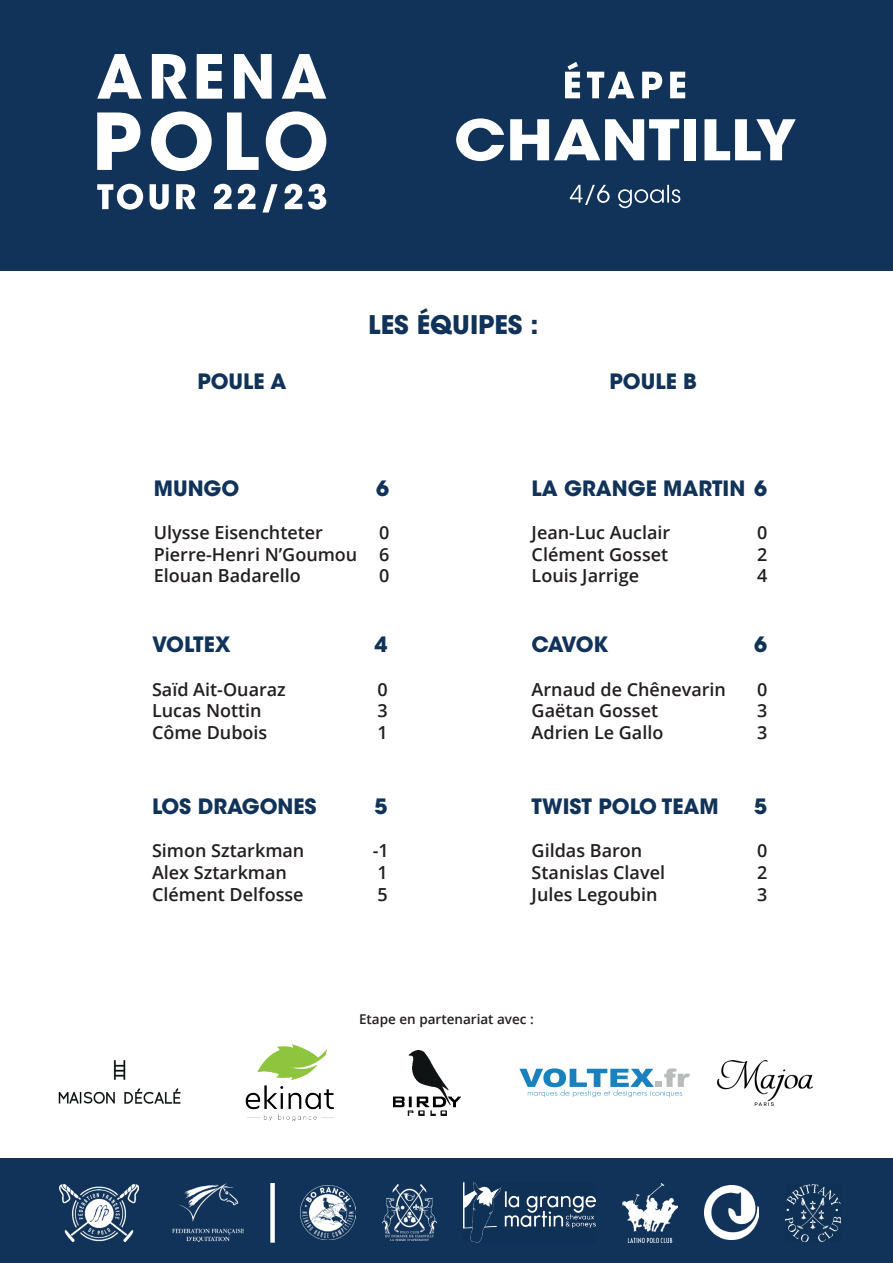
<style>
.page{position:relative;width:893px;height:1263px;background:#fff}
.page>*{position:absolute;margin:0;border:0;box-sizing:border-box;transform-origin:0 0}
.t1{font:700 55.5px "ITC Avant Garde Std";color:#fff;scale:1.13 1}
.t2{font:700 25.5px "ITC Avant Garde Std";color:#113359}
.t3{font:700 21px "ITC Avant Garde Std";color:#113359}
.t4{font:600 18px/21.6px "Open Sans";color:#231f20;text-align:justify}
.t5{font:600 13.5px "Open Sans";color:#231f20}
</style>
<div class="page">
<div style="left:0;top:1159px;width:893px;height:104px;background:#113359"></div>
<div style="left:0;top:0;width:893px;height:270px;background:#113359"></div>
<img style="left:301px;top:1186px;width:54px;height:54px">
<img style="left:60px;top:1184px;width:78px;height:57px">
<img style="left:382px;top:1185px;width:55px;height:56px">
<img style="left:464px;top:1183px;width:132px;height:60px">
<img style="left:623px;top:1183px;width:54px;height:59px">
<img style="left:704px;top:1186px;width:55px;height:54px">
<img style="left:786px;top:1184px;width:54px;height:57px">
<img style="left:172px;top:1184px;width:71px;height:58px">
<div style="left:270px;top:1183px;width:5px;height:60px;background:#fff"></div>
<svg style="left:97px;top:54px;width:229px;height:45px"></svg>
<svg style="left:97px;top:111px;width:229px;height:60px"></svg>
<svg style="left:97px;top:184px;width:229px;height:28px"></svg>
<svg style="left:565px;top:62px;width:120px;height:36px"></svg>
<svg style="left:570px;top:185px;width:110px;height:23px"></svg>
<img style="left:245px;top:1045px;width:89px;height:76px">
<img style="left:58px;top:1060px;width:123px;height:44px">
<img style="left:393px;top:1050px;width:67px;height:65px">
<svg style="left:519px;top:1068px;width:171px;height:29px"></svg>
<img style="left:718px;top:1060px;width:94px;height:45px">
<h1 class="t1" style="left:454px;top:104px;width:305px">CHANTILLY</h1>
<h2 class="t2" style="left:368px;top:308px;width:172px">LES ÉQUIPES :</h2>
<p class="t3" style="left:197px;top:368px;width:90px">POULE A</p>
<p class="t3" style="left:609px;top:368px;width:89px">POULE B</p>
<p class="t3" style="left:154px;top:474px;width:87px">MUNGO</p>
<p class="t3" style="left:376px;top:474px;width:14px">6</p>
<p class="t4" style="left:154px;top:521px;width:171px">Ulysse Eisenchteter</p>
<p class="t4" style="left:154px;top:521px;width:237px;text-indent:225px">0<br>Pierre-Henri N’Goumou 6<br>Elouan Badarello</p>
<p class="t4" style="left:379px;top:564px;width:12px">0</p>
<p class="t3" style="left:152px;top:631px;width:80px">VOLTEX</p>
<p class="t3" style="left:374px;top:631px;width:14px">4</p>
<p class="t4" style="left:152px;top:678px;width:135px">Saïd Ait-Ouaraz</p>
<p class="t4" style="left:377px;top:678px;width:12px">0</p>
<p class="t4" style="left:152px;top:699px;width:111px">Lucas Nottin</p>
<p class="t4" style="left:377px;top:699px;width:12px">3</p>
<p class="t4" style="left:152px;top:721px;width:117px">Côme Dubois</p>
<p class="t4" style="left:377px;top:721px;width:12px">1</p>
<p class="t3" style="left:152px;top:793px;width:166px">LOS DRAGONES</p>
<p class="t3" style="left:375px;top:793px;width:14px">5</p>
<p class="t4" style="left:152px;top:840px;width:154px">Simon Sztarkman</p>
<p class="t4" style="left:373px;top:840px;width:18px">-1</p>
<p class="t4" style="left:152px;top:861px;width:137px">Alex Sztarkman</p>
<p class="t4" style="left:377px;top:861px;width:12px">1</p>
<p class="t4" style="left:152px;top:883px;width:153px">Clément Delfosse</p>
<p class="t4" style="left:377px;top:883px;width:12px">5</p>
<p class="t3" style="left:532px;top:474px;width:237px">LA GRANGE MARTIN 6</p>
<p class="t4" style="left:532px;top:521px;width:140px">Jean-Luc Auclair</p>
<p class="t4" style="left:757px;top:521px;width:12px">0</p>
<p class="t4" style="left:532px;top:543px;width:138px">Clément Gosset</p>
<p class="t4" style="left:757px;top:543px;width:12px">2</p>
<p class="t4" style="left:532px;top:564px;width:109px">Louis Jarrige</p>
<p class="t4" style="left:757px;top:564px;width:12px">4</p>
<p class="t3" style="left:532px;top:631px;width:78px">CAVOK</p>
<p class="t3" style="left:754px;top:631px;width:14px">6</p>
<p class="t4" style="left:532px;top:678px;width:196px">Arnaud de Chênevarin</p>
<p class="t4" style="left:757px;top:678px;width:12px">0</p>
<p class="t4" style="left:532px;top:699px;width:128px">Gaëtan Gosset</p>
<p class="t4" style="left:757px;top:699px;width:12px">3</p>
<p class="t4" style="left:532px;top:721px;width:133px">Adrien Le Gallo</p>
<p class="t4" style="left:757px;top:721px;width:12px">3</p>
<p class="t3" style="left:532px;top:793px;width:188px">TWIST POLO TEAM</p>
<p class="t3" style="left:754px;top:793px;width:14px">5</p>
<p class="t4" style="left:532px;top:840px;width:112px">Gildas Baron</p>
<p class="t4" style="left:757px;top:840px;width:12px">0</p>
<p class="t4" style="left:532px;top:861px;width:135px">Stanislas Clavel</p>
<p class="t4" style="left:757px;top:861px;width:12px">2</p>
<p class="t4" style="left:532px;top:883px;width:127px">Jules Legoubin</p>
<p class="t4" style="left:757px;top:883px;width:12px">3</p>
<p class="t5" style="left:359px;top:1010px;width:176px">Etape en partenariat avec :</p>
</div>
